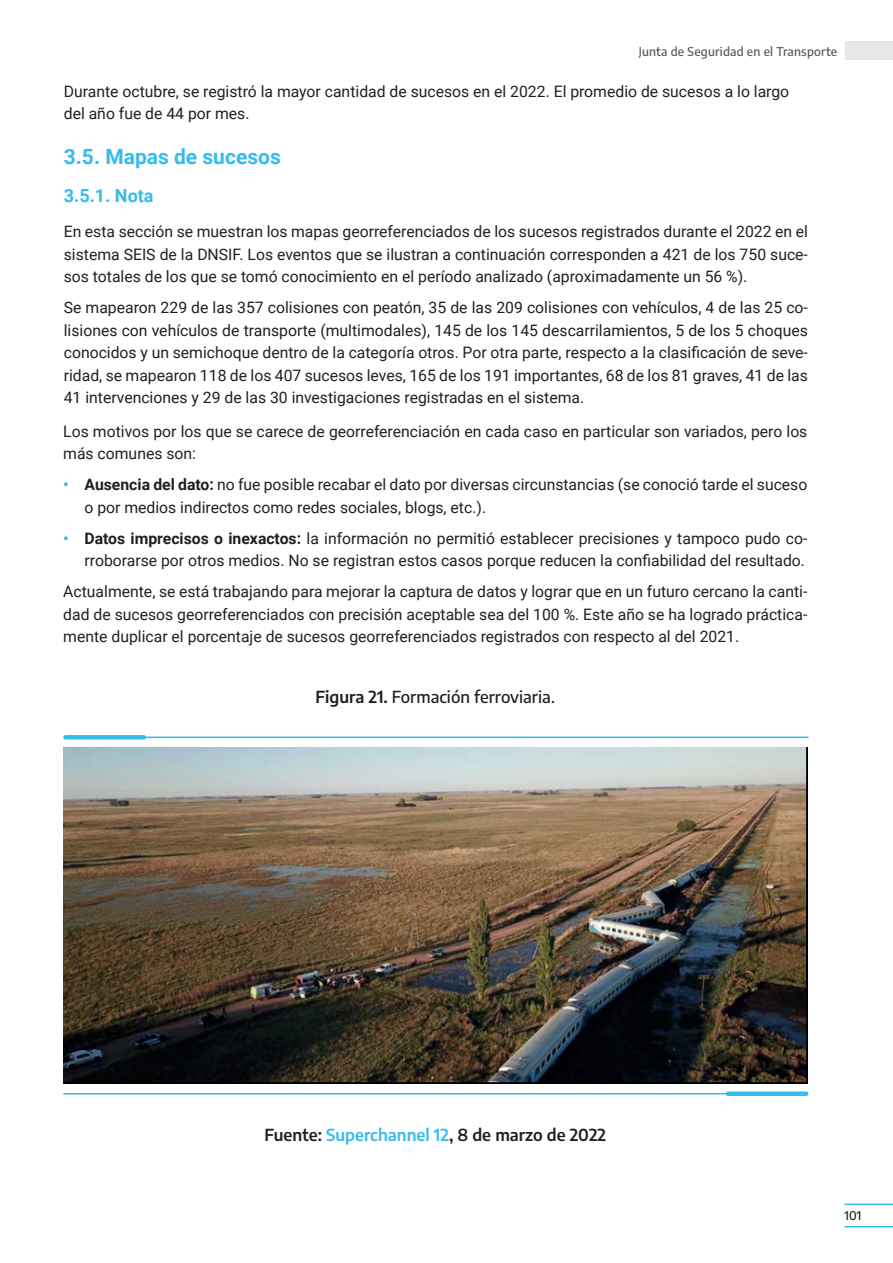
<style>
.page{position:relative;width:893px;height:1263px;background:#fff}
.page>*{position:absolute;margin:0;border:0;box-sizing:border-box;transform-origin:0 0}
.t1{font:700 21px "Roboto";color:#34bced}
.t2{font:700 18px "Roboto";color:#34bced}
.t3{font:600 16.5px "Encode Sans";color:#231f20}
.t4{font:500 16.5px "Encode Sans";color:#231f20}
.t5{font:15.75px/22.5px "Roboto";color:#231f20}
.t6{font:500 12px "Encode Sans";letter-spacing:.015em;color:#57585a}
.t7{font:500 12px "Encode Sans";color:#231f20}
.s1{font-weight:700;color:#34bced}
.s2{font-weight:700}
.s3{font-weight:600}
.s4{color:#34bced}
</style>
<div class="page">
<div style="left:845px;top:42px;width:48px;height:18px;background:#e6e7e9"></div>
<hr style="left:845px;top:1203px;width:48px;height:2px;background:#34bced">
<hr style="left:845px;top:1226px;width:48px;height:1px;background:#34bced">
<img style="left:63px;top:748px;width:744px;height:336px">
<hr style="left:65px;top:736px;width:743px;height:2px;background:#34bced">
<hr style="left:65px;top:735px;width:79px;height:4px;background:#34bced">
<hr style="left:63px;top:1093px;width:743px;height:1px;background:#34bced">
<div style="left:728px;top:1091px;width:78px;height:5px;background:#34bced"></div>
<p class="t6" style="left:639px;top:43px;width:200px">Junta de Seguridad en el Transporte</p>
<p class="t5" style="left:64px;top:79px;width:727px">Durante octubre, se registró la mayor cantidad de sucesos en el 2022. El promedio de sucesos a lo largo del año fue de 44 por mes.</p>
<h1 class="t1" style="left:64px;top:141px;width:219px">3.5. Mapas de sucesos</h1>
<p class="t2" style="left:64px;top:183px;width:91px">3.5.1. Nota</p>
<p class="t5" style="left:64px;top:220px;width:746px;text-align:justify">En esta sección se muestran los mapas georreferenciados de los sucesos registrados durante el 2022 en el sistema SEIS de la DNSIF. Los eventos que se ilustran a continuación corresponden a 421 de los 750 suce&shy;sos totales de los que se tomó conocimiento en el período analizado (aproximadamente un 56 %).</p>
<p class="t5" style="left:64px;top:296px;width:746px;text-align:justify">Se mapearon 229 de las 357 colisiones con peatón, 35 de las 209 colisiones con vehículos, 4 de las 25 co&shy;lisiones con vehículos de transporte (multimodales), 145 de los 145 descarrilamientos, 5 de los 5 choques conocidos y un semichoque dentro de la categoría otros. Por otra parte, respecto a la clasificación de seve&shy;ridad, se mapearon 118 de los 407 sucesos leves, 165 de los 191 importantes, 68 de los 81 graves, 41 de las 41 intervenciones y 29 de las 30 investigaciones registradas en el sistema.</p>
<p class="t5" style="left:63px;top:419px;width:746px">Los motivos por los que se carece de georreferenciación en cada caso en particular son variados, pero los más comunes son:</p>
<p class="t5" style="left:85px;top:473px;width:724px;text-indent:-21px"><span class="s1">•</span> <span class="s2">Ausencia del dato:</span> no fue posible recabar el dato por diversas circunstancias (se conoció tarde el suceso o por medios indirectos como redes sociales, blogs, etc.).</p>
<p class="t5" style="left:63px;top:526px;width:746px;text-align:right"><span class="s1">•</span> <span class="s2">Datos imprecisos o inexactos:</span> la información no permitió establecer precisiones y tampoco pudo co&shy;rroborarse por otros medios. No se registran estos casos porque reducen la confiabilidad del resultado.</p>
<p class="t5" style="left:63px;top:580px;width:746px;text-align:justify">Actualmente, se está trabajando para mejorar la captura de datos y lograr que en un futuro cercano la canti&shy;dad de sucesos georreferenciados con precisión aceptable sea del 100 %. Este año se ha logrado práctica&shy;mente duplicar el porcentaje de sucesos georreferenciados registrados con respecto al del 2021.</p>
<p class="t4" style="left:316px;top:685px;width:241px"><span class="s3">Figura 21.</span> Formación ferroviaria.</p>
<p class="t3" style="left:264px;top:1123px;width:343px">Fuente: <span class="s4">Superchannel 12</span>, 8 de marzo de 2022</p>
<p class="t7" style="left:845px;top:1206px;width:18px">101</p>
</div>
